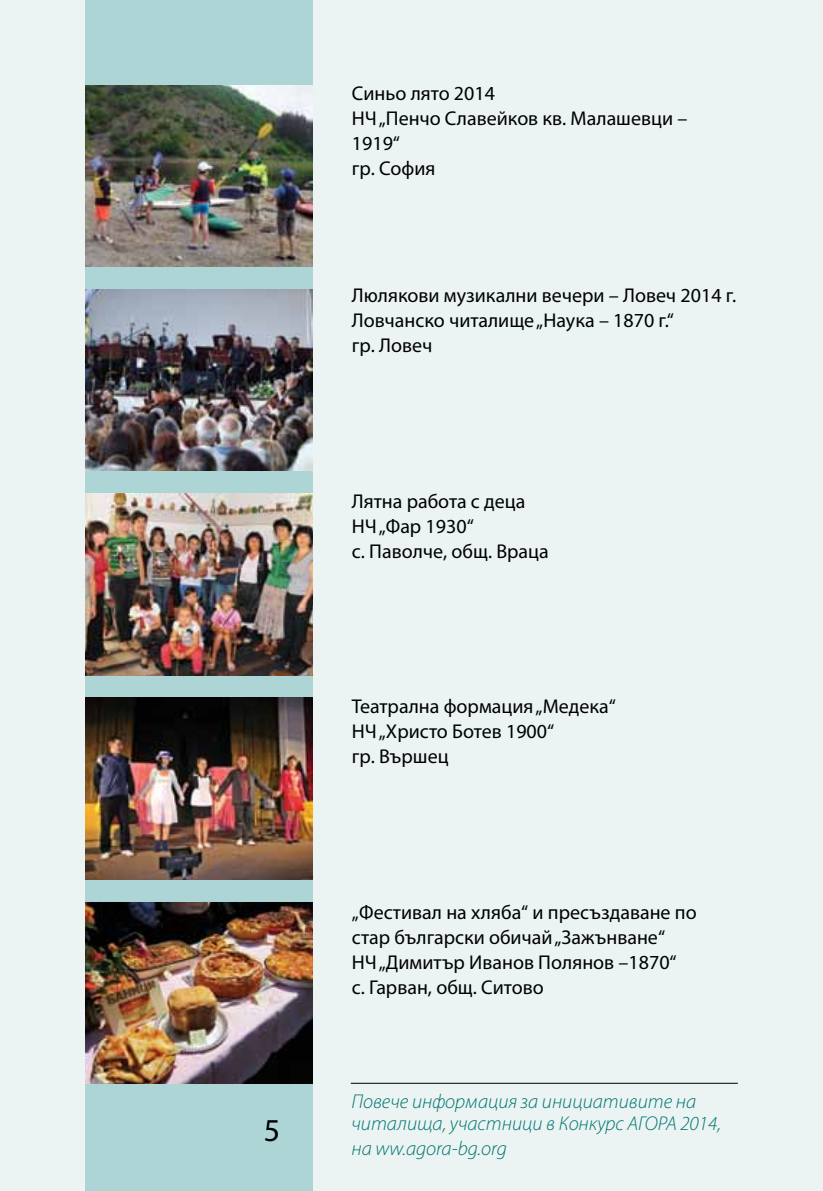
<style>
.page{position:relative;width:823px;height:1191px;background:#fff}
.page>*{position:absolute;margin:0;border:0;box-sizing:border-box;transform-origin:0 0}
.t1{font:32px "Myriad Pro";color:#000}
.t2{font:20px/25px "Myriad Pro";color:#000}
.t3{font:italic 300 20px/22px "Myriad Pro";color:#007471}
</style>
<div class="page">
<div style="left:0;top:0;width:822px;height:1191px;background:#ebf4f3"></div>
<div style="left:85px;top:0;width:227px;height:1191px;background:#add5d5"></div>
<hr style="left:350px;top:1082px;width:387px;height:1px;background:#000">
<img style="left:85px;top:85px;width:227px;height:181px">
<img style="left:85px;top:289px;width:227px;height:182px">
<img style="left:85px;top:493px;width:227px;height:182px">
<img style="left:85px;top:698px;width:227px;height:181px">
<img style="left:85px;top:902px;width:227px;height:181px">
<h1 class="t1" style="left:263px;top:1110px;width:18px">5</h1>
<p class="t2" style="left:351px;top:81px;width:337px">Синьо лято 2014<br>НЧ „Пенчо Славейков кв. Малашевци –<br>1919“<br>гр. София</p>
<p class="t2" style="left:351px;top:283px;width:385px">Люлякови музикални вечери – Ловеч 2014 г.<br>Ловчанско читалище „Наука – 1870 г.“<br>гр. Ловеч</p>
<p class="t2" style="left:351px;top:488px;width:198px">Лятна работа с деца<br>НЧ „Фар 1930“<br>с. Паволче, общ. Враца</p>
<p class="t2" style="left:351px;top:693px;width:265px">Театрална формация „Медека“<br>НЧ „Христо Ботев 1900“<br>гр. Вършец</p>
<p class="t2" style="left:351px;top:899px;width:346px">„Фестивал на хляба“ и пресъздаване по стар български обичай „Зажънване“<br>НЧ „Димитър Иванов Полянов –1870“<br>с. Гарван, общ. Ситово</p>
<p class="t3" style="left:351px;top:1091px;width:371px">Повече информация за инициативите на читалища, участници в конкурс АГОРА 2014,</p>
<p class="t3" style="left:351px;top:1138px;width:157px">на ww.agora-bg.org</p>
</div>
